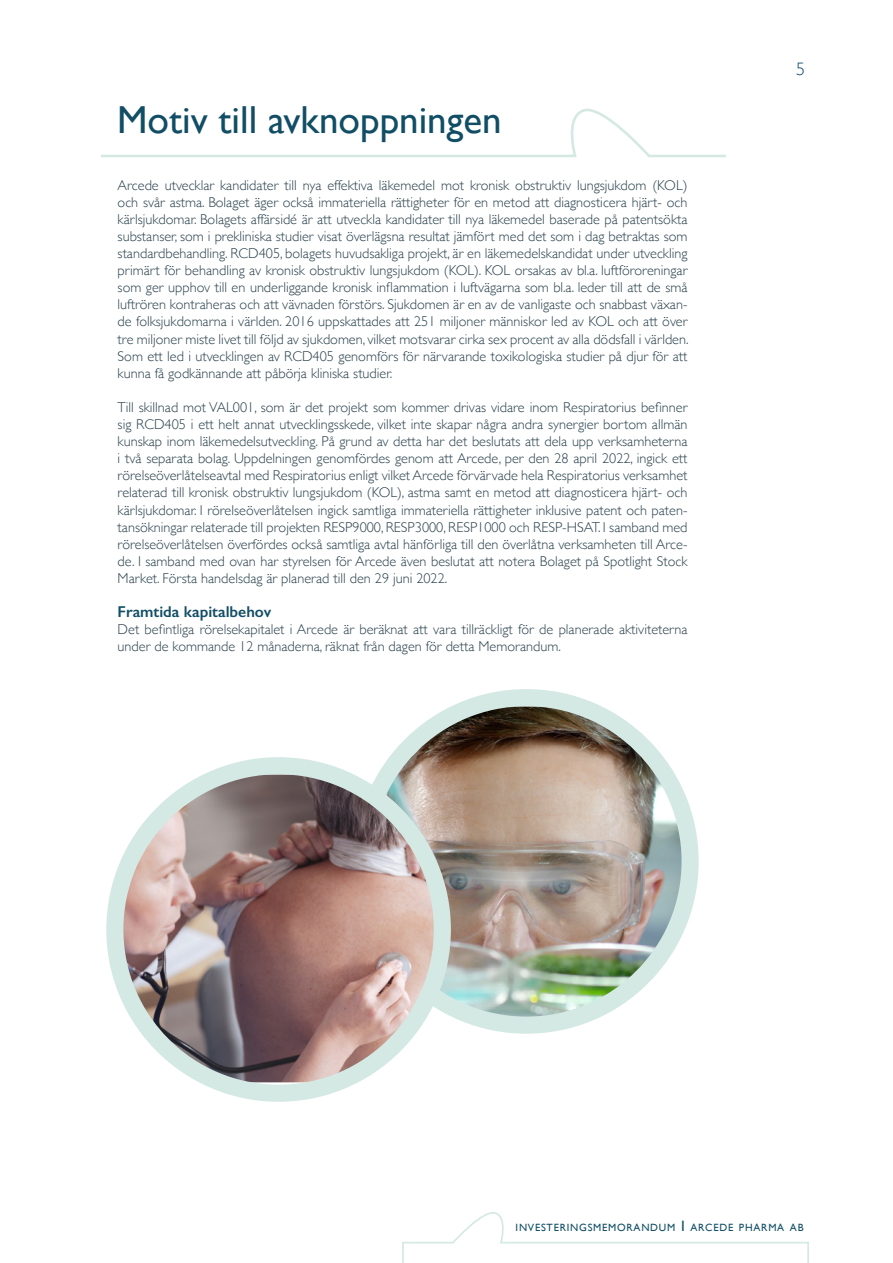
<style>
.page{position:relative;width:893px;height:1263px;background:#fff}
.page>*{position:absolute;margin:0;border:0;box-sizing:border-box;transform-origin:0 0}
.t1{font:39px "Gill Sans";color:#114e65}
.t2{font:300 18px "Gill Sans";color:#114e65}
.t3{font:600 15.75px "Gill Sans";color:#114e65}
.t4{font:300 14.25px/17.1px "Gill Sans";color:#28404b;text-align:justify}
.t5{font:10.5px "Gill Sans";letter-spacing:.07em;color:#114e65}
.s1{font-size:15px}
</style>
<div class="page">
<svg style="left:402px;top:1212px;width:407px;height:51px"></svg>
<svg style="left:101px;top:108px;width:625px;height:50px"></svg>
<img style="left:378px;top:706px;width:303px;height:310px">
<div style="left:354px;top:689px;width:345px;height:345px;border:17px solid #d4e9e4;border-radius:50%"></div>
<img style="left:124px;top:774px;width:318px;height:308px">
<div style="left:106px;top:757px;width:345px;height:345px;border:17px solid #d4e9e4;border-radius:50%"></div>
<h1 class="t1" style="left:117px;top:97px;width:386px">Motiv till avknoppningen</h1>
<p class="t4" style="left:118px;top:176px;width:572px">Arcede utvecklar kandidater till nya effektiva läkemedel mot kronisk obstruktiv lungsjukdom (KOL) och svår astma. Bolaget äger också immateriella rättigheter för en metod att diagnosticera hjärt- och kärlsjukdomar. Bolagets affärsidé är att utveckla kandidater till nya läkemedel baserade på patentsökta substanser, som i prekliniska studier visat överlägsna resultat jämfört med det som i dag betraktas som standardbehandling. RCD405, bolagets huvudsakliga projekt, är en läkemedelskandidat under utveckling primärt för behandling av kronisk obstruktiv lungsjukdom (KOL). KOL orsakas av bl.a. luftföroreningar som ger upphov till en underliggande kronisk inflammation i luftvägarna som bl.a. leder till att de små luftrören kontraheras och att vävnaden förstörs. Sjukdomen är en av de vanligaste och snabbast växan&shy;de folksjukdomarna i världen. 2016 uppskattades att 251 miljoner människor led av KOL och att över tre miljoner miste livet till följd av sjukdomen, vilket motsvarar cirka sex procent av alla dödsfall i världen.<br>Som ett led i utvecklingen av RCD405 genomförs för närvarande toxikologiska studier på djur för att kunna få godkännande att påbörja kliniska studier.</p>
<p class="t4" style="left:118px;top:398px;width:571px">Till skillnad mot VAL001, som är det projekt som kommer drivas vidare inom Respiratorius befinner sig RCD405 i ett helt annat utvecklingsskede, vilket inte skapar några andra synergier bortom allmän kunskap inom läkemedelsutveckling. På grund av detta har det beslutats att dela upp verksamheterna i två separata bolag. Uppdelningen genomfördes genom att Arcede, per den 28 april 2022, ingick ett rörelseöverlåtelseavtal med Respiratorius enligt vilket Arcede förvärvade hela Respiratorius verksamhet relaterad till kronisk obstruktiv lungsjukdom (KOL), astma samt en metod att diagnosticera hjärt- och kärlsjukdomar. I rörelseöverlåtelsen ingick samtliga immateriella rättigheter inklusive patent och paten&shy;tansökningar relaterade till projekten RESP9000, RESP3000, RESP1000 och RESP-HSAT. I samband med rörelseöverlåtelsen överfördes också samtliga avtal hänförliga till den överlåtna verksamheten till Arce&shy;de. I samband med ovan har styrelsen för Arcede även beslutat att notera Bolaget på Spotlight Stock Market. Första handelsdag är planerad till den 29 juni 2022.</p>
<p class="t3" style="left:118px;top:602px;width:155px">Framtida kapitalbehov</p>
<p class="t4" style="left:118px;top:620px;width:571px">Det befintliga rörelsekapitalet i Arcede är beräknat att vara tillräckligt för de planerade aktiviteterna under de kommande 12 månaderna, räknat från dagen för detta Memorandum.</p>
<p class="t2" style="left:796px;top:55px;width:10px">5</p>
<p class="t5" style="left:516px;top:1221px;width:289px">INVESTERINGSMEMORANDUM <span class="s1">I</span> ARCEDE PHARMA AB</p>
</div>
